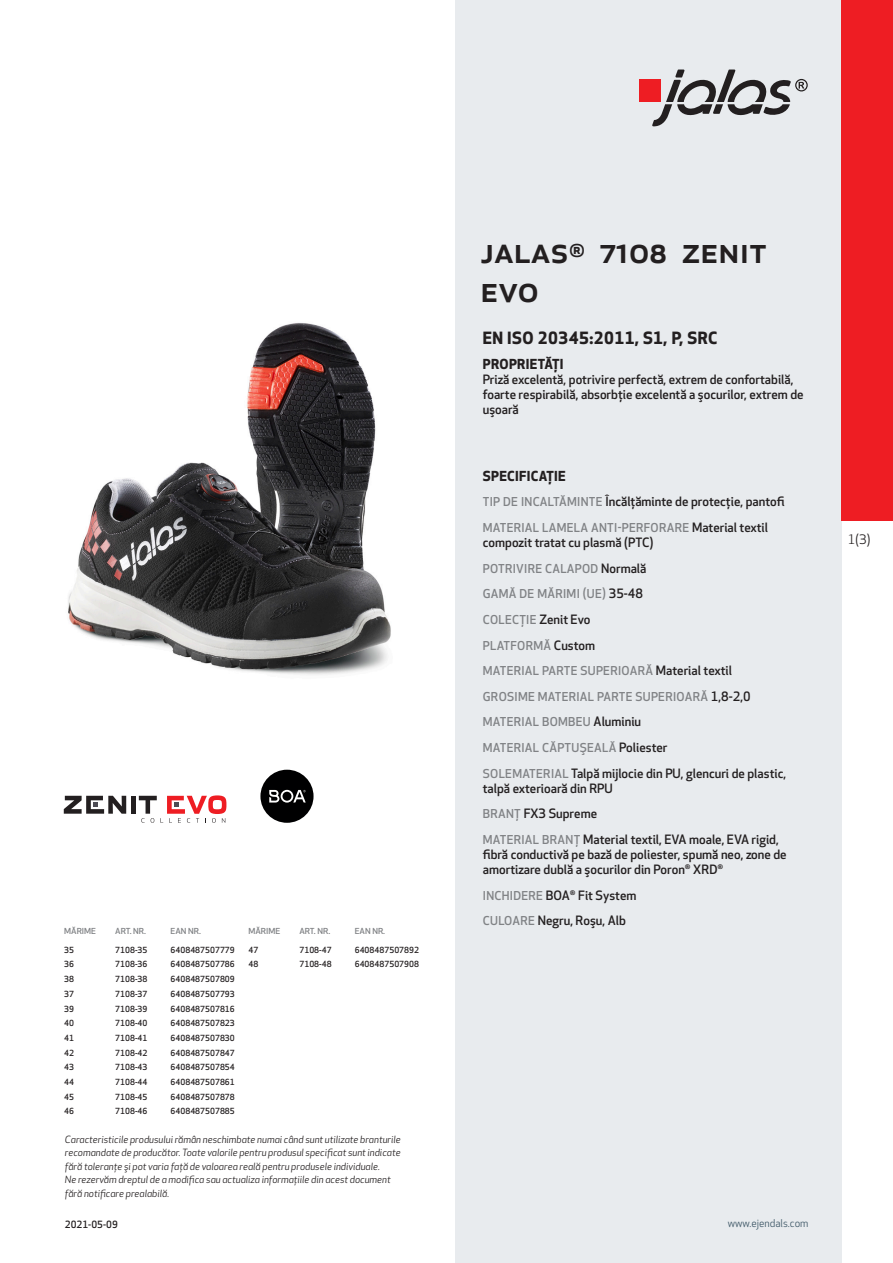
<style>
.page{position:relative;width:893px;height:1263px;background:#fff}
.page>*{position:absolute;margin:0;border:0;box-sizing:border-box;transform-origin:0 0}
.prodname{font:500 36px/39px "Apex New";color:#231f20}
.Funktion_body{font:700 16.5px "Apex New";letter-spacing:.025em;color:#231f20}
.Funktion_body-2{font:700 13.5px "Apex New";letter-spacing:.025em;color:#231f20}
.t1{font:12.75px "Apex New";color:#231f20}
.Funktion_body-3{font:500 12.6px/15px "Apex New";color:#231f20}
.Funktion_body-4{font:500 12px "Apex New";letter-spacing:.025em;color:#808285}
.t2{font:10.5px "Apex New";color:#405968}
.t3{font:italic 9.75px/13.5px "Apex New";color:#231f20}
.t4{font:500 9.75px "Apex New";color:#231f20}
.ArticleTable_body{font:500 8.25px "Apex New";color:#231f20}
.ArticeTable_header{font:500 8.1px "Apex New";color:#808285;scale:1.06 1}
.s1{font-size:12px;color:#808285}
.s2{font-size:12.6px;color:#231f20}
</style>
<div class="page">
<div style="left:455px;top:0;width:387px;height:1263px;background:#e8ebee"></div>
<div style="left:639px;top:80px;width:22px;height:22px;background:#ee1d23"></div>
<svg style="left:652px;top:70px;width:156px;height:56px"></svg>
<div style="left:842px;top:0;width:51px;height:520px;background:#ee1d23"></div>
<img style="left:68px;top:323px;width:323px;height:352px">
<hr style="left:131px;top:796px;width:4px;height:18px;background:#231f20">
<svg style="left:64px;top:796px;width:62px;height:18px"></svg>
<svg style="left:139px;top:795px;width:87px;height:28px"></svg>
<div style="left:260px;top:770px;width:54px;height:53px;background:#000001;border-radius:50%"></div>
<svg style="left:269px;top:790px;width:37px;height:12px"></svg>
<p class="ArticeTable_header" style="left:64px;top:925px;width:32px">MĂRIME</p>
<p class="ArticeTable_header" style="left:115px;top:925px;width:31px">ART. NR.</p>
<p class="ArticeTable_header" style="left:171px;top:925px;width:30px">EAN NR.</p>
<p class="ArticleTable_body" style="left:64px;top:944px;width:11px">35</p>
<p class="ArticleTable_body" style="left:115px;top:944px;width:34px">7108-35</p>
<p class="ArticleTable_body" style="left:171px;top:944px;width:66px">6408487507779</p>
<p class="ArticleTable_body" style="left:64px;top:959px;width:11px">36</p>
<p class="ArticleTable_body" style="left:115px;top:959px;width:34px">7108-36</p>
<p class="ArticleTable_body" style="left:171px;top:959px;width:66px">6408487507786</p>
<p class="ArticleTable_body" style="left:64px;top:973px;width:11px">38</p>
<p class="ArticleTable_body" style="left:115px;top:973px;width:34px">7108-38</p>
<p class="ArticleTable_body" style="left:171px;top:973px;width:66px">6408487507809</p>
<p class="ArticleTable_body" style="left:64px;top:988px;width:11px">37</p>
<p class="ArticleTable_body" style="left:115px;top:988px;width:34px">7108-37</p>
<p class="ArticleTable_body" style="left:171px;top:988px;width:66px">6408487507793</p>
<p class="ArticleTable_body" style="left:64px;top:1003px;width:11px">39</p>
<p class="ArticleTable_body" style="left:115px;top:1003px;width:34px">7108-39</p>
<p class="ArticleTable_body" style="left:171px;top:1003px;width:66px">6408487507816</p>
<p class="ArticleTable_body" style="left:64px;top:1018px;width:11px">40</p>
<p class="ArticleTable_body" style="left:115px;top:1018px;width:34px">7108-40</p>
<p class="ArticleTable_body" style="left:171px;top:1018px;width:66px">6408487507823</p>
<p class="ArticleTable_body" style="left:64px;top:1032px;width:11px">41</p>
<p class="ArticleTable_body" style="left:115px;top:1032px;width:34px">7108-41</p>
<p class="ArticleTable_body" style="left:171px;top:1032px;width:66px">6408487507830</p>
<p class="ArticleTable_body" style="left:64px;top:1047px;width:11px">42</p>
<p class="ArticleTable_body" style="left:115px;top:1047px;width:34px">7108-42</p>
<p class="ArticleTable_body" style="left:171px;top:1047px;width:66px">6408487507847</p>
<p class="ArticleTable_body" style="left:64px;top:1062px;width:11px">43</p>
<p class="ArticleTable_body" style="left:115px;top:1062px;width:34px">7108-43</p>
<p class="ArticleTable_body" style="left:171px;top:1062px;width:66px">6408487507854</p>
<p class="ArticleTable_body" style="left:64px;top:1076px;width:11px">44</p>
<p class="ArticleTable_body" style="left:115px;top:1076px;width:34px">7108-44</p>
<p class="ArticleTable_body" style="left:171px;top:1076px;width:66px">6408487507861</p>
<p class="ArticleTable_body" style="left:64px;top:1091px;width:11px">45</p>
<p class="ArticleTable_body" style="left:115px;top:1091px;width:34px">7108-45</p>
<p class="ArticleTable_body" style="left:171px;top:1091px;width:66px">6408487507878</p>
<p class="ArticleTable_body" style="left:64px;top:1106px;width:11px">46</p>
<p class="ArticleTable_body" style="left:115px;top:1106px;width:34px">7108-46</p>
<p class="ArticleTable_body" style="left:171px;top:1106px;width:66px">6408487507885</p>
<p class="ArticeTable_header" style="left:248px;top:925px;width:32px">MĂRIME</p>
<p class="ArticeTable_header" style="left:299px;top:925px;width:31px">ART. NR.</p>
<p class="ArticeTable_header" style="left:355px;top:925px;width:30px">EAN NR.</p>
<p class="ArticleTable_body" style="left:248px;top:944px;width:11px">47</p>
<p class="ArticleTable_body" style="left:299px;top:944px;width:34px">7108-47</p>
<p class="ArticleTable_body" style="left:355px;top:944px;width:66px">6408487507892</p>
<p class="ArticleTable_body" style="left:248px;top:959px;width:11px">48</p>
<p class="ArticleTable_body" style="left:299px;top:959px;width:34px">7108-48</p>
<p class="ArticleTable_body" style="left:355px;top:959px;width:66px">6408487507908</p>
<p class="t3" style="left:65px;top:1132px;width:337px">Caracteristicile produsului rămân neschimbate numai când sunt utilizate branturile recomandate de producător. Toate valorile pentru produsul specificat sunt indicate fără toleranţe şi pot varia faţă de valoarea reală pentru produsele individuale.<br>Ne rezervăm dreptul de a modifica sau actualiza informaţiile din acest document fără notificare prealabilă.</p>
<p class="t4" style="left:65px;top:1218px;width:54px">2021-05-09</p>
<p class="prodname" style="left:480px;top:230px;width:288px">JALAS<sup>®</sup> 7108 ZENIT<br>EVO</p>
<p class="Funktion_body" style="left:483px;top:326px;width:236px">EN ISO 20345:2011, S1, P, SRC</p>
<p class="Funktion_body-2" style="left:483px;top:355px;width:82px">PROPRIETĂŢI</p>
<p class="Funktion_body-3" style="left:483px;top:372px;width:322px">Priză excelentă, potrivire perfectă, extrem de confortabilă, foarte respirabilă, absorbţie excelentă a şocurilor, extrem de uşoară</p>
<p class="Funktion_body-2" style="left:483px;top:466px;width:84px">SPECIFICAŢIE</p>
<p class="Funktion_body-3" style="left:483px;top:494px;width:303px"><span class="s1">TIP DE INCALTĂMINTE</span> Încălţăminte de protecţie, pantofi</p>
<p class="Funktion_body-4" style="left:483px;top:520px;width:287px">MATERIAL LAMELA ANTI-PERFORARE <span class="s2">Material textil</span></p>
<p class="Funktion_body-3" style="left:483px;top:535px;width:172px">compozit tratat cu plasmă (PTC)</p>
<p class="Funktion_body-4" style="left:483px;top:560px;width:165px">POTRIVIRE CALAPOD <span class="s2">Normală</span></p>
<p class="Funktion_body-4" style="left:483px;top:586px;width:162px">GAMĂ DE MĂRIMI (UE) <span class="s2">35-48</span></p>
<p class="Funktion_body-4" style="left:483px;top:611px;width:109px">COLECŢIE <span class="s2">Zenit Evo</span></p>
<p class="Funktion_body-4" style="left:483px;top:637px;width:114px">PLATFORMĂ <span class="s2">Custom</span></p>
<p class="Funktion_body-4" style="left:483px;top:663px;width:251px">MATERIAL PARTE SUPERIOARĂ <span class="s2">Material textil</span></p>
<p class="Funktion_body-4" style="left:483px;top:688px;width:269px">GROSIME MATERIAL PARTE SUPERIOARĂ <span class="s2">1,8-2,0</span></p>
<p class="Funktion_body-4" style="left:483px;top:714px;width:160px">MATERIAL BOMBEU <span class="s2">Aluminiu</span></p>
<p class="Funktion_body-4" style="left:483px;top:740px;width:186px">MATERIAL CĂPTUŞEALĂ <span class="s2">Poliester</span></p>
<p class="Funktion_body-3" style="left:483px;top:765px;width:305px"><span class="s1">SOLEMATERIAL</span> Talpă mijlocie din PU, glencuri de plastic, talpă exterioară din RPU</p>
<p class="Funktion_body-3" style="left:483px;top:806px;width:116px"><span class="s1">BRANŢ</span> FX3 Supreme</p>
<p class="Funktion_body-3" style="left:483px;top:832px;width:305px"><span class="s1">MATERIAL BRANŢ</span> Material textil, EVA moale, EVA rigid, fibră conductivă pe bază de poliester, spumă neo, zone de amortizare dublă a şocurilor din Poron<sup>®</sup> XRD<sup>®</sup></p>
<p class="Funktion_body-3" style="left:483px;top:887px;width:155px"><span class="s1">INCHIDERE</span> BOA<sup>®</sup> Fit System</p>
<p class="Funktion_body-3" style="left:483px;top:913px;width:145px"><span class="s1">CULOARE</span> Negru, Roşu, Alb</p>
<p class="t1" style="left:848px;top:531px;width:24px">1(3)</p>
<p class="t2" style="left:728px;top:1217px;width:82px">www.ejendals.com</p>
</div>
